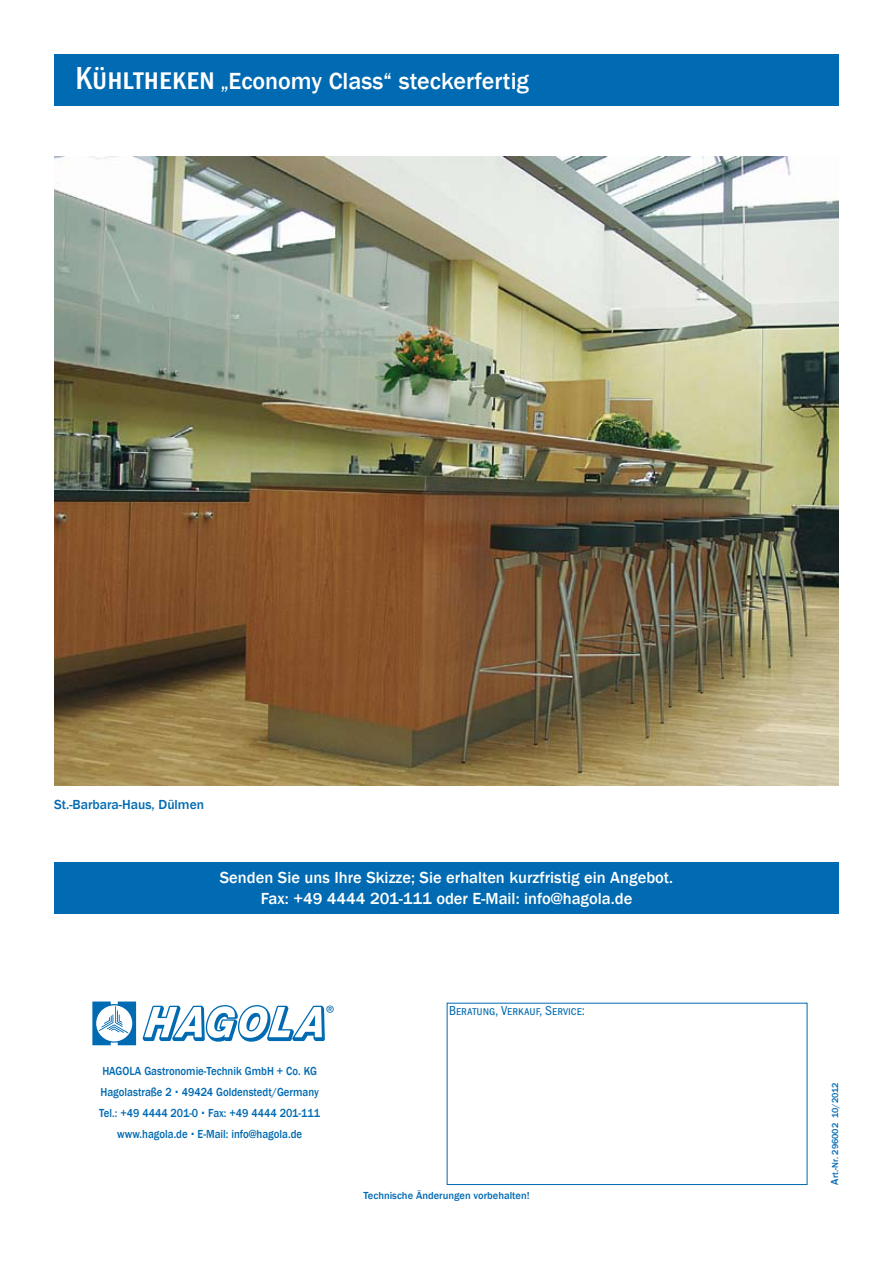
<style>
.page{position:relative;width:893px;height:1263px;background:#fff}
.page>*{position:absolute;margin:0;border:0;box-sizing:border-box;transform-origin:0 0}
.t1{font:500 24px "Franklin Gothic";color:#fff}
.t2{font:500 16.5px/21px "Franklin Gothic";color:#fff;text-align:center}
.t3{font:13.5px "Franklin Gothic Cd Caps Book";color:#006ab2}
.t4{font:500 13.5px "Franklin Gothic";color:#006ab2}
.t5{font:500 12px/21px "Franklin Gothic";color:#006ab2;text-align:center;scale:.9 1}
.t6{font:500 10.5px "Franklin Gothic";color:#006ab2}
.t7{font:500 9px "Franklin Gothic";color:#006ab2}
.s1{font-family:"Franklin Gothic Cd Caps Medium";font-weight:400;font-size:33px}
.s2{font-family:"Franklin Gothic Cd Caps Book";font-weight:400}
.s3{font-size:10.5px}
</style>
<div class="page">
<div style="left:54px;top:54px;width:785px;height:51px;background:#006ab2"></div>
<div style="left:447px;top:1003px;width:360px;height:182px;border:1px solid #006ab2"></div>
<svg style="left:92px;top:1001px;width:44px;height:44px"></svg>
<svg style="left:143px;top:1005px;width:191px;height:37px"></svg>
<img style="left:54px;top:156px;width:785px;height:629px">
<div style="left:54px;top:862px;width:785px;height:51px;background:#006ab2"></div>
<h1 class="t1" style="left:75px;top:66px;width:455px"><span class="s1">Kühltheken</span> <span class="s2">„</span>Economy Class“ steckerfertig</h1>
<p class="t4" style="left:54px;top:796px;width:151px">St.-Barbara-Haus, Dülmen</p>
<h2 class="t2" style="left:220px;top:867px;width:455px">Senden Sie uns Ihre Skizze; Sie erhalten kurzfristig ein Angebot.<br>Fax: +49 4444 201-111 oder E-Mail: info@hagola.de</h2>
<p class="t3" style="left:449px;top:1003px;width:138px">Beratung, Verkauf, Service:</p>
<p class="t5" style="left:99px;top:1060px;width:247px">HAGOLA Gastronomie-Technik GmbH + Co. KG Hagolastraße 2 <sup>.</sup> 49424 Goldenstedt/Germany Tel.: +49 4444 201-0 <sup>.</sup> Fax: +49 4444 201-111 www.hagola.de <sup>.</sup> E-Mail: info@hagola.de</p>
<p class="t6" style="left:363px;top:1189px;width:168px">Technische Änderungen vorbehalten!</p>
<p class="t7" style="left:830px;top:1184px;width:104px;rotate:-90deg"><span class="s3">A</span>rt.-Nr. 296002 10/2012</p>
</div>
